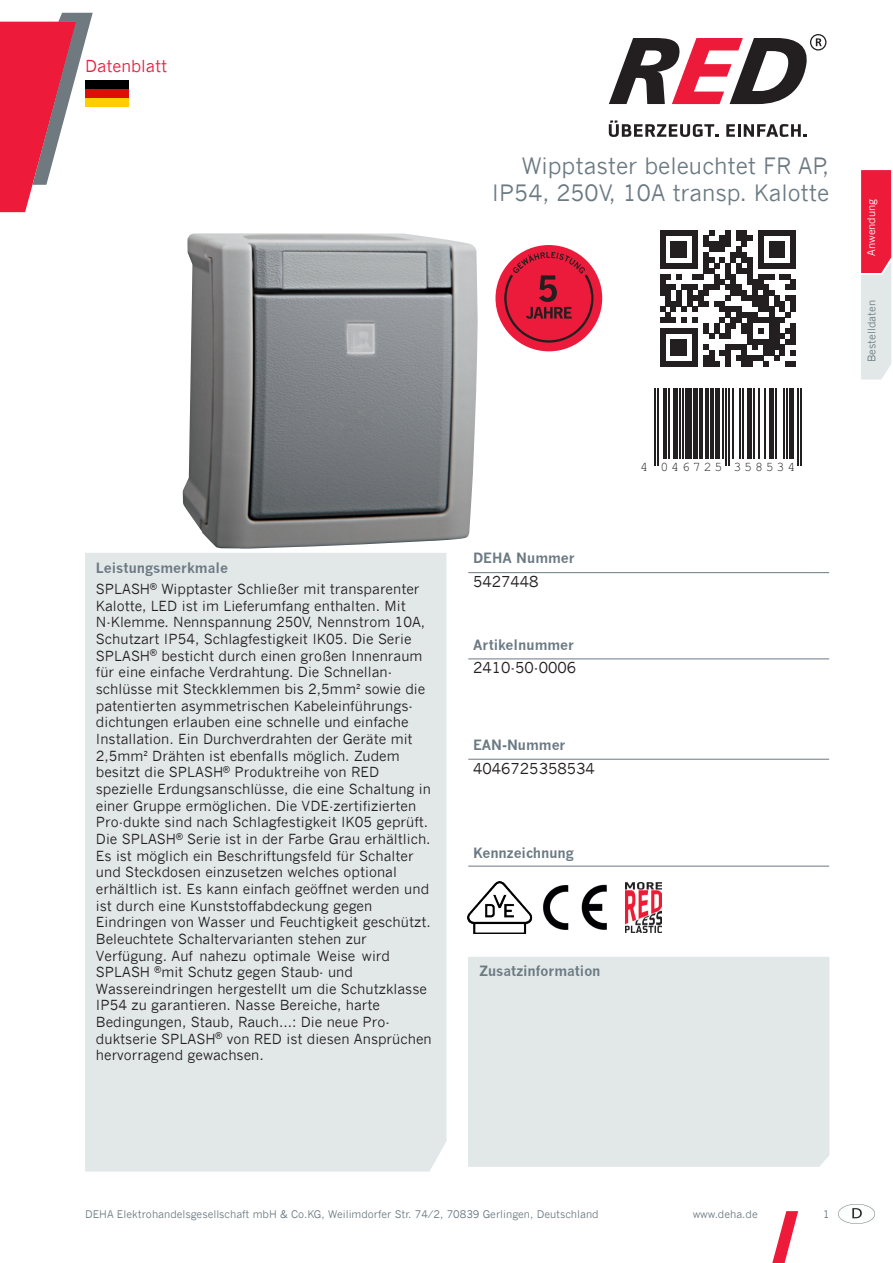
<style>
.page{position:relative;width:893px;height:1263px;background:#fff}
.page>*{position:absolute;margin:0;border:0;box-sizing:border-box;transform-origin:0 0}
.t1{font:22.5px/27px "News Gothic";color:#6b7a83;text-align:right}
.t2{font:16.5px "News Gothic";color:#ed1a3a}
.t3{font:15px "News Gothic";color:#231f20}
.t4{font:13.8px/16.6px "News Gothic";color:#231f20}
.t5{font:700 13.8px "News Gothic";color:#6b7a83}
.t6{font:13.2px "Helvetica";letter-spacing:.215em;color:#231f20}
.t7{font:10.5px "News Gothic";color:#6b7a83}
.t8{font:10.5px "News Gothic";color:#fff}
.s1{font-weight:700;color:#6b7a83}
</style>
<div class="page">
<img style="left:468px;top:882px;width:64px;height:51px">
<img style="left:543px;top:884px;width:64px;height:46px">
<img style="left:183px;top:233px;width:295px;height:316px">
<svg style="left:660px;top:230px;width:136px;height:136px"></svg>
<hr style="left:654px;top:388px;width:2px;height:77px;background:#231f20">
<hr style="left:657px;top:388px;width:2px;height:77px;background:#231f20">
<hr style="left:663px;top:388px;width:4px;height:71px;background:#231f20">
<hr style="left:668px;top:388px;width:2px;height:71px;background:#231f20">
<hr style="left:673px;top:388px;width:4px;height:71px;background:#231f20">
<hr style="left:679px;top:388px;width:2px;height:71px;background:#231f20">
<hr style="left:682px;top:388px;width:2px;height:71px;background:#231f20">
<div style="left:685px;top:388px;width:6px;height:71px;background:#231f20"></div>
<div style="left:693px;top:388px;width:5px;height:71px;background:#231f20"></div>
<hr style="left:699px;top:388px;width:3px;height:71px;background:#231f20">
<hr style="left:705px;top:388px;width:3px;height:71px;background:#231f20">
<hr style="left:710px;top:388px;width:3px;height:71px;background:#231f20">
<hr style="left:715px;top:388px;width:4px;height:71px;background:#231f20">
<hr style="left:722px;top:388px;width:2px;height:71px;background:#231f20">
<hr style="left:726px;top:388px;width:1px;height:77px;background:#231f20">
<hr style="left:729px;top:388px;width:1px;height:77px;background:#231f20">
<hr style="left:732px;top:388px;width:1px;height:71px;background:#231f20">
<hr style="left:739px;top:388px;width:2px;height:71px;background:#231f20">
<hr style="left:743px;top:388px;width:1px;height:71px;background:#231f20">
<div style="left:747px;top:388px;width:5px;height:71px;background:#231f20"></div>
<hr style="left:753px;top:388px;width:2px;height:71px;background:#231f20">
<hr style="left:758px;top:388px;width:2px;height:71px;background:#231f20">
<hr style="left:764px;top:388px;width:2px;height:71px;background:#231f20">
<div style="left:769px;top:388px;width:5px;height:71px;background:#231f20"></div>
<hr style="left:775px;top:388px;width:2px;height:71px;background:#231f20">
<hr style="left:783px;top:388px;width:1px;height:71px;background:#231f20">
<hr style="left:786px;top:388px;width:2px;height:71px;background:#231f20">
<div style="left:789px;top:388px;width:5px;height:71px;background:#231f20"></div>
<hr style="left:797px;top:388px;width:1px;height:77px;background:#231f20">
<hr style="left:800px;top:388px;width:2px;height:77px;background:#231f20">
<svg style="left:861px;top:170px;width:30px;height:209px;background:#e78595"></svg>
<div style="left:85px;top:553px;width:361px;height:618px;background:#e2e8e8"></div>
<div style="left:468px;top:957px;width:361px;height:210px;background:#e2e8e8"></div>
<div style="left:479px;top:987px;width:335px;height:148px;background:#e2e8e8"></div>
<div style="left:96px;top:584px;width:340px;height:543px;background:#e2e8e8"></div>
<hr style="left:468px;top:572px;width:361px;height:1px;background:#6b7a83">
<hr style="left:468px;top:658px;width:361px;height:1px;background:#6b7a83">
<hr style="left:468px;top:759px;width:361px;height:1px;background:#6b7a83">
<hr style="left:468px;top:866px;width:361px;height:1px;background:#6b7a83">
<svg style="left:0;top:12px;width:94px;height:200px"></svg>
<svg style="left:772px;top:1211px;width:26px;height:52px"></svg>
<svg style="left:609px;top:120px;width:109px;height:17px"></svg>
<svg style="left:726px;top:124px;width:81px;height:13px"></svg>
<svg style="left:609px;top:34px;width:217px;height:70px"></svg>
<img style="left:86px;top:81px;width:42px;height:25px">
<img style="left:839px;top:1204px;width:35px;height:20px">
<div style="left:495px;top:245px;width:107px;height:106px;background:#ec1b3b;border-radius:50%"></div>
<svg style="left:504px;top:252px;width:89px;height:91px"></svg>
<img style="left:625px;top:882px;width:37px;height:50px">
<p class="t2" style="left:85px;top:56px;width:84px">Datenblatt</p>
<p class="t4" style="left:96px;top:557px;width:325px;line-height:21.3px"><span class="s1">Leistungsmerkmale<br></span>SPLASH<sup>®</sup> Wipptaster Schließer mit transparenter</p>
<p class="t4" style="left:96px;top:597px;width:337px">Kalotte, LED ist im Lieferumfang enthalten. Mit N-Klemme. Nennspannung 250V, Nennstrom 10A, Schutzart IP54, Schlagfestigkeit IK05. Die Serie SPLASH<sup>®</sup> besticht durch einen großen Innenraum für eine einfache Verdrahtung. Die Schnellan&shy;schlüsse mit Steckklemmen bis 2,5mm² sowie die patentierten asymmetrischen Kabeleinführungs&shy;dichtungen erlauben eine schnelle und einfache Installation. Ein Durchverdrahten der Geräte mit 2,5mm² Drähten ist ebenfalls möglich. Zudem besitzt die SPLASH<sup>®</sup> Produktreihe von RED spezielle Erdungsanschlüsse, die eine Schaltung in einer Gruppe ermöglichen. Die VDE-zertifizierten Pro-dukte sind nach Schlagfestigkeit IK05 geprüft.<br>Die SPLASH<sup>®</sup> Serie ist in der Farbe Grau erhältlich.<br>Es ist möglich ein Beschriftungsfeld für Schalter und Steckdosen einzusetzen welches optional erhältlich ist. Es kann einfach geöffnet werden und ist durch eine Kunststoffabdeckung gegen Eindringen von Wasser und Feuchtigkeit geschützt.<br>Beleuchtete Schaltervarianten stehen zur Verfügung. Auf nahezu optimale Weise wird SPLASH <sup>®</sup>mit Schutz gegen Staub- und Wassereindringen hergestellt um die Schutzklasse IP54 zu garantieren. Nasse Bereiche, harte Bedingungen, Staub, Rauch...: Die neue Pro&shy;duktserie SPLASH<sup>®</sup> von RED ist diesen Ansprüchen hervorragend gewachsen.</p>
<h1 class="t1" style="left:492px;top:152px;width:339px">Wipptaster beleuchtet FR AP,<br>IP54, 250V, 10A transp. Kalotte</h1>
<p class="t8" style="left:865px;top:256px;width:59px;rotate:-90deg">Anwendung</p>
<p class="t7" style="left:865px;top:362px;width:64px;rotate:-90deg">Bestelldaten</p>
<p class="t5" style="left:473px;top:550px;width:103px">DEHA Nummer</p>
<p class="t3" style="left:473px;top:573px;width:67px">5427448</p>
<p class="t5" style="left:473px;top:636px;width:102px">Artikelnummer</p>
<p class="t3" style="left:473px;top:658px;width:105px">2410-50-0006</p>
<p class="t5" style="left:473px;top:737px;width:94px">EAN-Nummer</p>
<p class="t3" style="left:473px;top:759px;width:123px">4046725358534</p>
<p class="t5" style="left:473px;top:844px;width:102px">Kennzeichnung</p>
<p class="t6" style="left:640px;top:459px;width:157px">4 046725 358534</p>
<p class="t5" style="left:479px;top:963px;width:123px">Zusatzinformation</p>
<p class="t7" style="left:85px;top:1207px;width:515px">DEHA Elektrohandelsgesellschaft mbH &amp; Co.KG, Weilimdorfer Str. 74/2, 70839 Gerlingen, Deutschland</p>
<p class="t7" style="left:693px;top:1207px;width:67px">www.deha.de</p>
<p class="t7" style="left:823px;top:1207px;width:8px">1</p>
</div>
